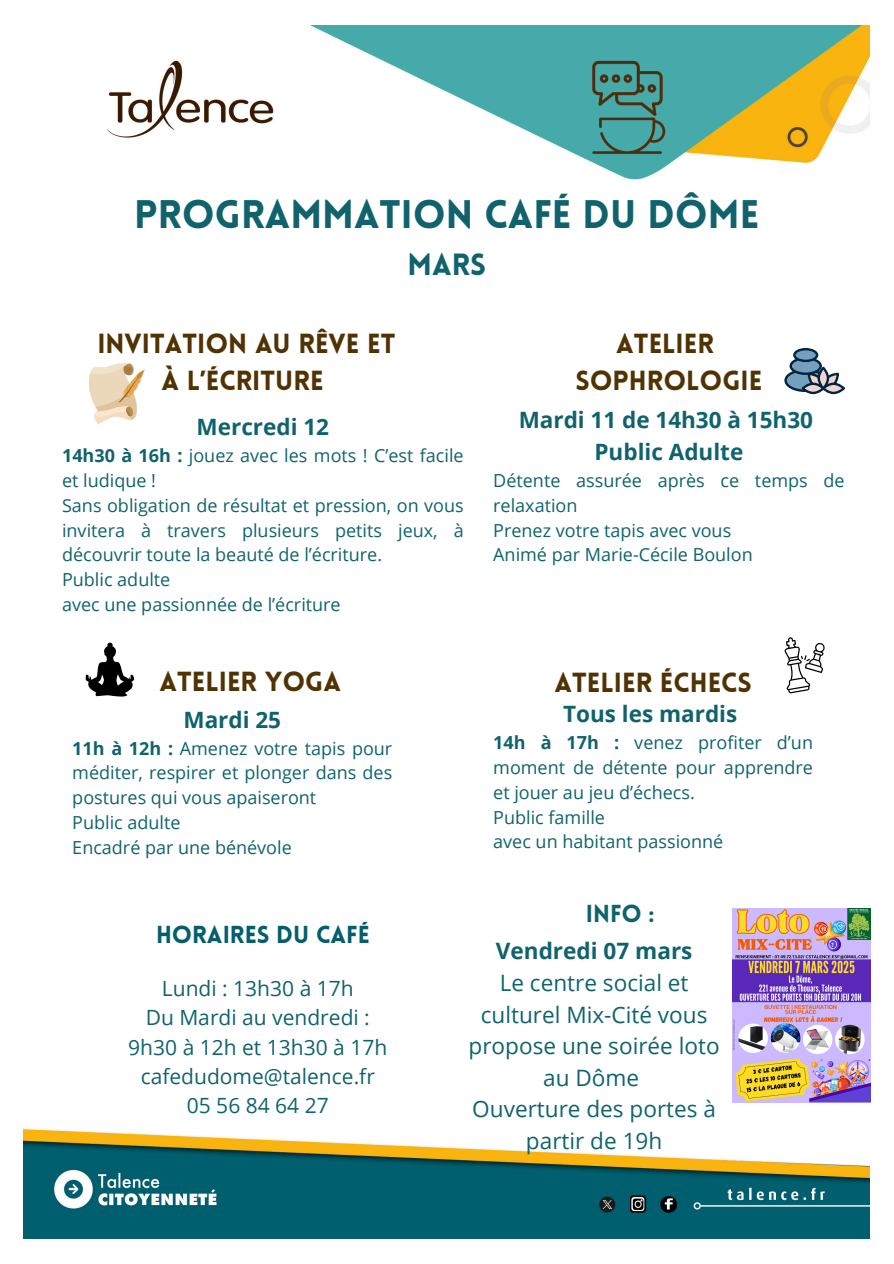
<style>
.page{position:relative;width:894px;height:1264px;background:#fff}
.page>*{position:absolute;margin:0;border:0;box-sizing:border-box;transform-origin:0 0}
.t1{font:900 39px "Lovelo";color:#10636d}
.t2{font:900 30px "Lovelo";color:#10636d}
.t3{font:900 27px/37.2px "Lovelo";color:#513203;text-align:center}
.t4{font:900 24px "Lovelo";color:#055e6e}
.t5{font:900 24px "Lovelo";color:#10636d}
.t6{font:22.5px/31.5px "Open Sans";color:#10636d;text-align:center}
.t7{font:700 22.5px "Open Sans";color:#10636d}
.t8{font:21px/29.2px "Open Sans";color:#10636d;text-align:center}
.t9{font:18px/24.8px "Open Sans";color:#10636d;text-align:justify}
.s1{font-weight:700}
</style>
<div class="page">
<img style="left:24px;top:25px;width:845px;height:1213px">
<img style="left:89px;top:364px;width:55px;height:59px">
<svg style="left:86px;top:642px;width:48px;height:54px"></svg>
<svg style="left:784px;top:637px;width:40px;height:56px"></svg>
<svg style="left:784px;top:348px;width:60px;height:46px"></svg>
<img style="left:732px;top:908px;width:138px;height:193px">
<p class="t1" style="left:134px;top:199px;width:626px">PROGRAMMATION CAFÉ DU DÔME</p>
<p class="t2" style="left:407px;top:252px;width:80px">MARS</p>
<p class="t3" style="left:97px;top:328px;width:299px">INVITATION AU RÊVE ET<br>À L’ÉCRITURE</p>
<p class="t3" style="left:575px;top:328px;width:188px">ATELIER<br>SOPHROLOGIE</p>
<p class="t7" style="left:196px;top:411px;width:134px">Mercredi 12</p>
<h1 class="t9" style="left:62px;top:443px;width:403px"><span class="s1">14h30 à 16h :</span> jouez avec les mots ! C’est facile et ludique !</h1>
<h3 class="t9" style="left:62px;top:492px;width:403px">Sans obligation de résultat et pression, on vous invitera à travers plusieurs petits jeux, à découvrir toute la beauté de l’écriture.</h3>
<p class="t9" style="left:62px;top:567px;width:110px">Public adulte</p>
<p class="t9" style="left:62px;top:591px;width:280px">avec une passionnée de l’écriture</p>
<p class="t3" style="left:159px;top:666px;width:183px">ATELIER YOGA</p>
<h2 class="t7" style="left:183px;top:703px;width:99px">Mardi 25</h2>
<p class="t9" style="left:72px;top:735px;width:321px"><span class="s1">11h à 12h :</span> Amenez votre tapis pour méditer, respirer et plonger dans des postures qui vous apaiseront</p>
<p class="t9" style="left:72px;top:809px;width:110px">Public adulte</p>
<p class="t9" style="left:72px;top:834px;width:221px">Encadré par une bénévole</p>
<h2 class="t7" style="left:518px;top:404px;width:296px">Mardi 11 de 14h30 à 15h30</h2>
<p class="t7" style="left:594px;top:436px;width:150px">Public Adulte</p>
<p class="t9" style="left:493px;top:467px;width:353px">Détente assurée après ce temps de relaxation</p>
<p class="t9" style="left:493px;top:517px;width:239px">Prenez votre tapis avec vous</p>
<p class="t9" style="left:493px;top:542px;width:261px">Animé par Marie-Cécile Boulon</p>
<p class="t3" style="left:554px;top:666px;width:199px">ATELIER ÉCHECS</p>
<p class="t7" style="left:563px;top:698px;width:176px">Tous les mardis</p>
<p class="t9" style="left:493px;top:730px;width:321px"><span class="s1">14h à 17h :</span> venez profiter d’un moment de détente pour apprendre et jouer au jeu d’échecs.</p>
<p class="t9" style="left:493px;top:804px;width:113px">Public famille</p>
<p class="t9" style="left:493px;top:829px;width:231px">avec un habitant passionné</p>
<p class="t4" style="left:156px;top:925px;width:215px">HORAIRES DU CAFÉ</p>
<h2 class="t8" style="left:128px;top:973px;width:260px">Lundi : 13h30 à 17h<br>Du Mardi au vendredi :<br>9h30 à 12h et 13h30 à 17h cafedudome@talence.fr<br>05 56 84 64 27</h2>
<p class="t5" style="left:585px;top:904px;width:70px">INFO :</p>
<p class="t6" style="left:468px;top:935px;width:252px"><span class="s1">Vendredi 07 mars<br></span>Le centre social et culturel Mix-Cité vous propose une soirée loto au Dôme<br>Ouverture des portes à partir de 19h</p>
</div>
